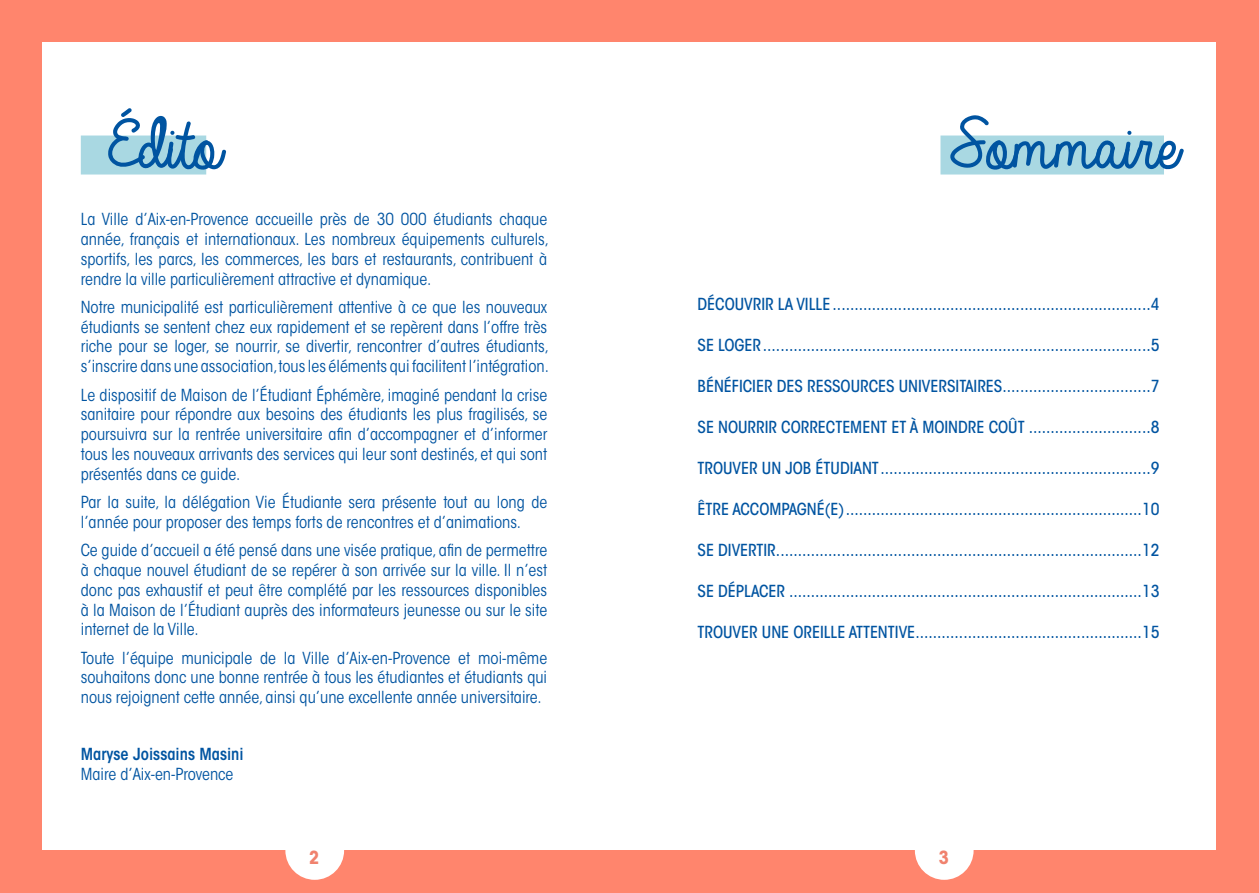
<style>
.page{position:relative;width:1259px;height:893px;background:#ff856d}
.page>*{position:absolute;margin:0;border:0;box-sizing:border-box;transform-origin:0 0}
.t1{font:75px "Always In My Heart";color:#0054a1}
.t2{font:700 condensed 18px "ITC Avant Garde Std";color:#f0826e}
.t3{font:condensed 16.5px/19.8px "ITC Avant Garde Std";color:#0054a1;text-align:justify}
.t4{font:500 condensed 16.5px "ITC Avant Garde Std";color:#0054a1}
.t5{font:600 condensed 16.5px "ITC Avant Garde Std";color:#0054a1}
</style>
<div class="page">
<div style="left:43px;top:43px;width:1173px;height:807px;background:#fff"></div>
<div style="left:81px;top:136px;width:125px;height:39px;background:#a9d8e2"></div>
<div style="left:940px;top:136px;width:224px;height:39px;background:#a9d8e2"></div>
<div style="left:285px;top:821px;width:59px;height:59px;background:#fff;border-radius:50%"></div>
<div style="left:915px;top:821px;width:58px;height:59px;background:#fff;border-radius:50%"></div>
<h1 class="t1" style="left:81px;top:105px;width:127px">Édito</h1>
<p class="t3" style="left:81px;top:209px;width:469px">La Ville d’Aix-en-Provence accueille près de 30 000 étudiants chaque année, français et internationaux. Les nombreux équipements culturels, sportifs, les parcs, les commerces, les bars et restaurants, contribuent à rendre la ville particulièrement attractive et dynamique.</p>
<p class="t3" style="left:81px;top:297px;width:469px">Notre municipalité est particulièrement attentive à ce que les nouveaux étudiants se sentent chez eux rapidement et se repèrent dans l’offre très riche pour se loger, se nourrir, se divertir, rencontrer d’autres étudiants, s’inscrire dans une association,tous les éléments qui facilitent l’intégration.</p>
<p class="t3" style="left:81px;top:385px;width:468px">Le dispositif de Maison de l’Étudiant Éphémère, imaginé pendant la crise sanitaire pour répondre aux besoins des étudiants les plus fragilisés, se poursuivra sur la rentrée universitaire afin d’accompagner et d’informer tous les nouveaux arrivants des services qui leur sont destinés, et qui sont présentés dans ce guide.</p>
<p class="t3" style="left:81px;top:492px;width:468px">Par la suite, la délégation Vie Étudiante sera présente tout au long de l’année pour proposer des temps forts de rencontres et d’animations.</p>
<p class="t3" style="left:81px;top:540px;width:468px">Ce guide d’accueil a été pensé dans une visée pratique, afin de permettre à chaque nouvel étudiant de se repérer à son arrivée sur la ville. Il n’est donc pas exhaustif et peut être complété par les ressources disponibles à la Maison de l’Étudiant auprès des informateurs jeunesse ou sur le site internet de la Ville.</p>
<p class="t3" style="left:81px;top:648px;width:468px">Toute l’équipe municipale de la Ville d’Aix-en-Provence et moi-même souhaitons donc une bonne rentrée à tous les étudiantes et étudiants qui nous rejoignent cette année, ainsi qu’une excellente année universitaire.</p>
<p class="t5" style="left:81px;top:743px;width:164px">Maryse Joissains Masini</p>
<p class="t3" style="left:81px;top:764px;width:154px">Maire d’Aix-en-Provence</p>
<h1 class="t1" style="left:940px;top:105px;width:225px">Sommaire</h1>
<p class="t4" style="left:697px;top:294px;width:463px">DÉCOUVRIR LA VILLE .........................................................................4</p>
<p class="t4" style="left:697px;top:335px;width:463px">SE LOGER.........................................................................................5</p>
<p class="t4" style="left:697px;top:376px;width:463px">BÉNÉFICIER DES RESSOURCES UNIVERSITAIRES..................................7</p>
<p class="t4" style="left:697px;top:417px;width:463px">SE NOURRIR CORRECTEMENT ET À MOINDRE COÛT ............................8</p>
<p class="t4" style="left:697px;top:458px;width:463px">TROUVER UN JOB ÉTUDIANT..............................................................9</p>
<p class="t4" style="left:697px;top:499px;width:463px">ÊTRE ACCOMPAGNÉ(E)....................................................................10</p>
<p class="t4" style="left:697px;top:540px;width:463px">SE DIVERTIR....................................................................................12</p>
<p class="t4" style="left:697px;top:581px;width:463px">SE DÉPLACER .................................................................................13</p>
<p class="t4" style="left:697px;top:622px;width:463px">TROUVER UNE OREILLE ATTENTIVE....................................................15</p>
<p class="t2" style="left:309px;top:846px;width:12px">2</p>
<p class="t2" style="left:939px;top:846px;width:12px">3</p>
</div>
